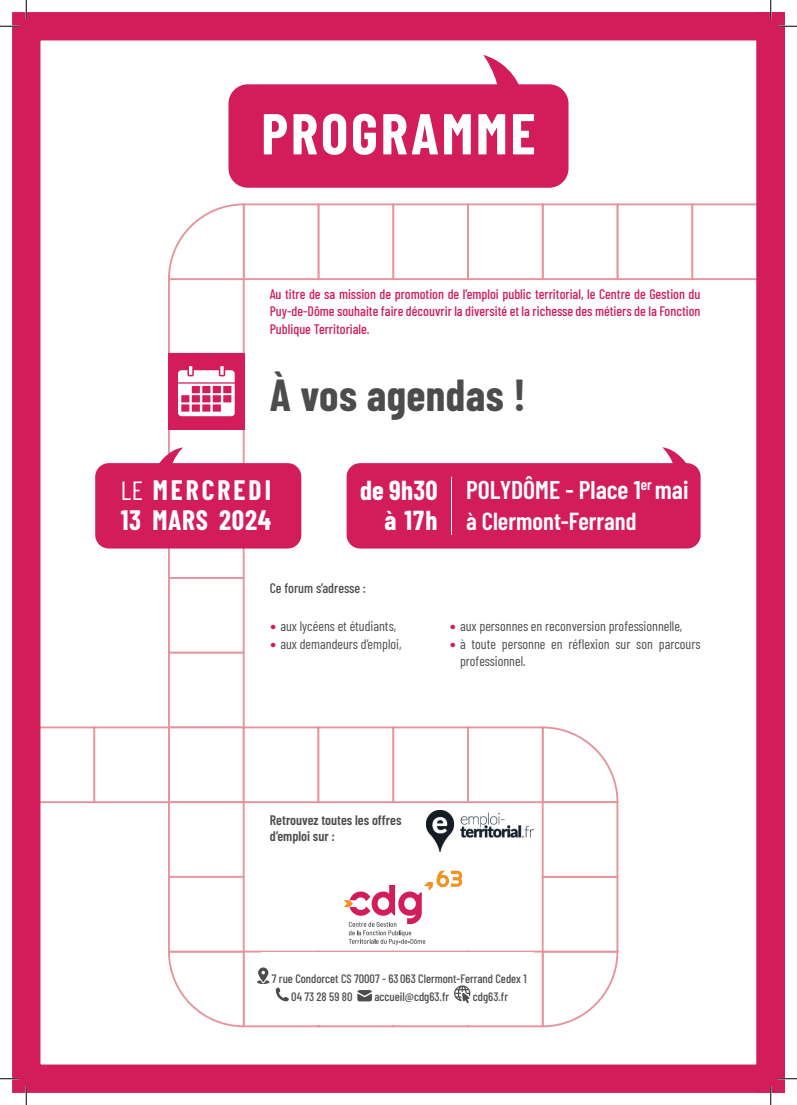
<style>
.page{position:relative;width:797px;height:1105px;background:#fff}
.page>*{position:absolute;margin:0;border:0;box-sizing:border-box;transform-origin:0 0}
.Grand_titre_programme{font:700 57.5px "Barlow Condensed";letter-spacing:.05em;color:#fff}
.Sous_titre_1_surligné_framboise{font:700 43.75px "Barlow Condensed";letter-spacing:.01em;color:#4b4c4d}
.t1{font:700 27.5px "Barlow Condensed";letter-spacing:.11em;color:#fff}
.t2{font:700 27.5px "Barlow Condensed";letter-spacing:.025em;color:#fff}
.t3{font:700 26.75px "Barlow Condensed";letter-spacing:.01em;color:#fff}
.t4{font:600 25.62px "Barlow Condensed";color:#fff}
.t5{font:600 24.62px "Barlow Condensed";color:#fff}
.paragraphe_introductif{font:500 13.75px/17.5px "Barlow Condensed";color:#d21d5a;text-align:justify}
.t6{font:13.75px/17.5px "Barlow Condensed";color:#4b4c4d}
.t7{font:600 13.75px "Barlow Condensed";color:#4b4c4d}
.paragraphe_introductif-2{font:500 13.75px "Barlow Condensed";color:#4b4c4d}
.t8{font:500 12.12px "Barlow Condensed";color:#4b4c4d}
.s1{font-weight:400;font-size:26.25px}
.s2{font-family:"Verdana";font-size:12.5px;color:#d21d5a}
</style>
<div class="page">
<div style="left:691px;top:203px;width:76px;height:77px;background:#fff;border:2px solid #e5949b"></div>
<div style="left:616px;top:203px;width:77px;height:77px;background:#fff;border:2px solid #e5949b"></div>
<div style="left:541px;top:203px;width:77px;height:77px;background:#fff;border:2px solid #e5949b"></div>
<div style="left:467px;top:203px;width:76px;height:77px;background:#fff;border:2px solid #e5949b"></div>
<div style="left:392px;top:203px;width:77px;height:77px;background:#fff;border:2px solid #e5949b"></div>
<div style="left:317px;top:203px;width:77px;height:77px;background:#fff;border:2px solid #e5949b"></div>
<div style="left:243px;top:203px;width:76px;height:77px;background:#fff;border:2px solid #e5949b"></div>
<div style="left:168px;top:278px;width:77px;height:77px;background:#fff;border:2px solid #e5949b"></div>
<svg style="left:168px;top:203px;width:77px;height:78px"></svg>
<div style="left:168px;top:428px;width:77px;height:76px;background:#fff;border:2px solid #e5949b"></div>
<div style="left:168px;top:502px;width:77px;height:77px;background:#fff;border:2px solid #e5949b"></div>
<div style="left:168px;top:577px;width:77px;height:77px;background:#fff;border:2px solid #e5949b"></div>
<div style="left:168px;top:652px;width:77px;height:76px;background:#fff;border:2px solid #e5949b"></div>
<div style="left:168px;top:726px;width:77px;height:77px;background:#fff;border:2px solid #e5949b"></div>
<div style="left:243px;top:726px;width:76px;height:77px;background:#fff;border:2px solid #e5949b"></div>
<svg style="left:543px;top:726px;width:76px;height:78px"></svg>
<div style="left:467px;top:726px;width:76px;height:77px;background:#fff;border:2px solid #e5949b"></div>
<div style="left:392px;top:726px;width:77px;height:77px;background:#fff;border:2px solid #e5949b"></div>
<div style="left:317px;top:726px;width:77px;height:77px;background:#fff;border:2px solid #e5949b"></div>
<div style="left:93px;top:726px;width:77px;height:77px;background:#fff;border:2px solid #e5949b"></div>
<div style="left:18px;top:726px;width:77px;height:77px;background:#fff;border:2px solid #e5949b"></div>
<div style="left:243px;top:951px;width:76px;height:76px;background:#fff;border:2px solid #e5949b"></div>
<svg style="left:317px;top:951px;width:75px;height:76px"></svg>
<svg style="left:392px;top:951px;width:75px;height:76px"></svg>
<svg style="left:541px;top:950px;width:78px;height:78px"></svg>
<div style="left:467px;top:951px;width:76px;height:76px;background:#fff;border:2px solid #e5949b"></div>
<div style="left:541px;top:876px;width:77px;height:76px;background:#fff;border:2px solid #e5949b"></div>
<div style="left:541px;top:801px;width:77px;height:77px;background:#fff;border:2px solid #e5949b"></div>
<svg style="left:168px;top:952px;width:77px;height:76px"></svg>
<div style="left:168px;top:801px;width:77px;height:77px;background:#fff;border:2px solid #e5949b"></div>
<div style="left:168px;top:876px;width:77px;height:76px;background:#fff;border:2px solid #e5949b"></div>
<svg style="left:483px;top:55px;width:36px;height:29px"></svg>
<div style="left:228px;top:84px;width:340px;height:104px;background:#d21d5a;border-radius:19px"></div>
<div style="left:95px;top:463px;width:206px;height:85px;background:#d21d5a;border-radius:14px"></div>
<svg style="left:158px;top:447px;width:25px;height:17px"></svg>
<div style="left:346px;top:463px;width:354px;height:85px;background:#d21d5a;border-radius:14px"></div>
<svg style="left:662px;top:447px;width:25px;height:17px"></svg>
<div style="left:168px;top:353px;width:77px;height:76px;background:#d21d5a"></div>
<svg style="left:178px;top:366px;width:57px;height:50px"></svg>
<div style="left:12px;top:12px;width:773px;height:1081px;border:28px solid #d21d5a"></div>
<div style="left:261px;top:952px;width:272px;height:73px;background:#fff"></div>
<hr style="left:451px;top:477px;width:1px;height:58px;background:#fff">
<svg style="left:343px;top:871px;width:119px;height:74px"></svg>
<img style="left:427px;top:811px;width:106px;height:40px">
<svg style="left:257px;top:967px;width:12px;height:17px"></svg>
<svg style="left:275px;top:987px;width:14px;height:14px"></svg>
<svg style="left:357px;top:990px;width:15px;height:11px"></svg>
<svg style="left:454px;top:985px;width:16px;height:18px"></svg>
<svg style="left:0;top:25px;width:19px;height:2px"></svg>
<svg style="left:0;top:1078px;width:19px;height:1px"></svg>
<svg style="left:25px;top:0;width:2px;height:19px"></svg>
<svg style="left:25px;top:1086px;width:2px;height:19px"></svg>
<svg style="left:756px;top:0;width:41px;height:1105px"></svg>
<p class="Grand_titre_programme" style="left:261px;top:93px;width:276px">PROGRAMME</p>
<p class="paragraphe_introductif" style="left:270px;top:284px;width:432px">Au titre de sa mission de promotion de l’emploi public territorial, le Centre de Gestion du Puy-de-Dôme souhaite faire découvrir la diversité et la richesse des métiers de la Fonction Publique Territoriale.</p>
<p class="Sous_titre_1_surligné_framboise" style="left:270px;top:365px;width:257px">À vos agendas !</p>
<p class="t1" style="left:121px;top:471px;width:152px"><span class="s1">LE</span> MERCREDI</p>
<p class="t2" style="left:121px;top:500px;width:152px">13 MARS 2024</p>
<p class="t3" style="left:360px;top:471px;width:79px">de 9h30</p>
<p class="t3" style="left:384px;top:501px;width:55px">à 17h</p>
<p class="t4" style="left:466px;top:471px;width:224px">POLYDÔME - Place 1<sup>er</sup> mai</p>
<p class="t5" style="left:466px;top:503px;width:172px">à Clermont-Ferrand</p>
<p class="paragraphe_introductif-2" style="left:270px;top:578px;width:98px">Ce forum s’adresse :</p>
<p class="t6" style="left:270px;top:617px;width:128px"><span class="s2">•</span> aux lycéens et étudiants,</p>
<p class="t6" style="left:270px;top:634px;width:133px"><span class="s2">•</span> aux demandeurs d’emploi,</p>
<p class="t6" style="left:449px;top:617px;width:234px"><span class="s2">•</span> aux personnes en reconversion professionnelle,</p>
<p class="t6" style="left:460px;top:634px;width:242px;text-indent:-11px"><span class="s2">•</span> à toute personne en réflexion sur son parcours professionnel.</p>
<p class="t7" style="left:270px;top:810px;width:133px">Retrouvez toutes les offres</p>
<p class="t7" style="left:270px;top:826px;width:66px">d’emploi sur :</p>
<p class="t8" style="left:272px;top:970px;width:256px">7 rue Condorcet CS 70007 - 63 063 Clermont-Ferrand Cedex 1</p>
<p class="t8" style="left:291px;top:988px;width:63px">04 73 28 59 80</p>
<p class="t8" style="left:374px;top:988px;width:76px">accueil@cdg63.fr</p>
<p class="t8" style="left:473px;top:988px;width:37px">cdg63.fr</p>
</div>
